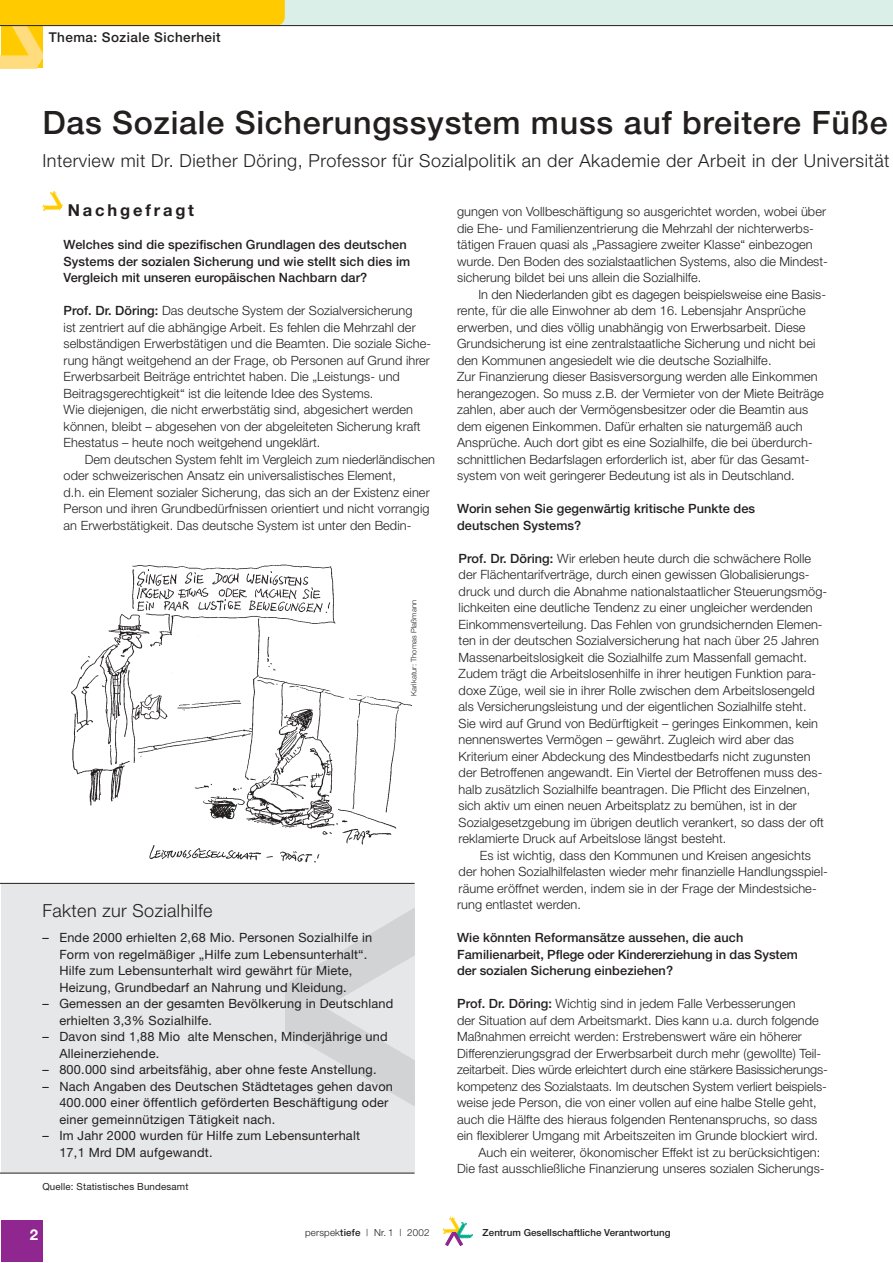
<style>
.page{position:relative;width:893px;height:1263px;background:#fff}
.page>*{position:absolute;margin:0;border:0;box-sizing:border-box;transform-origin:0 0}
.t1{font:500 32.25px "Helvetica Neue";letter-spacing:.025em;color:#231f1f}
.t2{font:300 18px "Helvetica Neue";letter-spacing:.03em;color:#231f1f}
.t3{font:700 16.5px "Helvetica Neue";letter-spacing:.17em;color:#231f1f}
.t4{font:700 15px "Helvetica Neue";color:#fff}
.t5{font:500 13.5px "Helvetica Neue";letter-spacing:.035em;color:#231f1f}
.t6{font:300 12.75px/16.5px "Helvetica Neue";letter-spacing:.005em;color:#231f1f}
.t7{font:12.75px/16.5px "Helvetica Neue";letter-spacing:.015em;color:#231f1f}
.t8{font:500 12.75px/16.5px "Helvetica Neue";letter-spacing:.005em;color:#231f1f}
.t9{font:500 9.75px "Helvetica Neue";letter-spacing:.005em;color:#231f1f}
.t10{font:9.75px "Helvetica Neue";letter-spacing:.015em;color:#231f1f}
.t11{font:300 9.75px "Helvetica Neue";letter-spacing:.015em;color:#231f1f}
.t12{font:300 7.5px "Helvetica Neue";letter-spacing:.015em;color:#231f1f}
.s1{font-weight:500}
</style>
<div class="page">
<div style="left:1px;top:0;width:891px;height:26px;background:#dbefe9"></div>
<img style="left:42px;top:191px;width:21px;height:21px">
<div style="left:1px;top:1220px;width:41px;height:42px;background:#90268f"></div>
<img style="left:442px;top:1217px;width:13px;height:17px">
<img style="left:452px;top:1220px;width:21px;height:19px">
<img style="left:445px;top:1233px;width:17px;height:13px">
<div style="left:42px;top:0;width:243px;height:25px;background:#ffcb00"></div>
<div style="left:1px;top:0;width:41px;height:68px;background:#ffcb00"></div>
<svg style="left:1px;top:26px;width:41px;height:42px"></svg>
<div style="left:1px;top:883px;width:413px;height:290px;background:#e6e7e8"></div>
<img style="left:71px;top:564px;width:341px;height:299px">
<hr style="left:1px;top:25px;width:891px;height:1px;background:#231f1f">
<hr style="left:1px;top:883px;width:413px;height:1px;background:#231f1f">
<hr style="left:1px;top:1173px;width:413px;height:1px;background:#231f1f">
<p class="t5" style="left:49px;top:32px;width:173px">Thema: Soziale Sicherheit</p>
<h1 class="t1" style="left:42px;top:111px;width:847px">Das Soziale Sicherungssystem muss auf breitere Füße</h1>
<h2 class="t2" style="left:42px;top:154px;width:848px">Interview mit Dr. Diether Döring, Professor für Sozialpolitik an der Akademie der Arbeit in der Universität</h2>
<p class="t3" style="left:68px;top:204px;width:128px">Nachgefragt</p>
<p class="t8" style="left:64px;top:238px;width:348px">Welches sind die spezifischen Grundlagen des deutschen<br>Systems der sozialen Sicherung und wie stellt sich dies im<br>Vergleich mit unseren europäischen Nachbarn dar?</p>
<p class="t6" style="left:64px;top:304px;width:369px"><span class="s1">Prof. Dr. Döring:</span> Das deutsche System der Sozialversicherung<br>ist zentriert auf die abhängige Arbeit. Es fehlen die Mehrzahl der selbständigen Erwerbstätigen und die Beamten. Die soziale Siche&shy;rung hängt weitgehend an der Frage, ob Personen auf Grund ihrer Erwerbsarbeit Beiträge entrichtet haben. Die „Leistungs- und Beitragsgerechtigkeit“ ist die leitende Idee des Systems.<br>Wie diejenigen, die nicht erwerbstätig sind, abgesichert werden können, bleibt – abgesehen von der abgeleiteten Sicherung kraft Ehestatus – heute noch weitgehend ungeklärt.</p>
<p class="t6" style="left:64px;top:452px;width:373px;text-indent:21px">Dem deutschen System fehlt im Vergleich zum niederländischen oder schweizerischen Ansatz ein universalistisches Element,<br>d.h. ein Element sozialer Sicherung, das sich an der Existenz einer Person und ihren Grundbedürfnissen orientiert und nicht vorrangig an Erwerbstätigkeit. Das deutsche System ist unter den Bedin-</p>
<p class="t12" style="left:411px;top:696px;width:98px;rotate:-90deg">Karikatur: Thomas Plaßmann</p>
<h2 class="t2" style="left:42px;top:904px;width:172px">Fakten zur Sozialhilfe</h2>
<p class="t7" style="left:59px;top:931px;width:314px;text-indent:-17px">– Ende 2000 erhielten 2,68 Mio. Personen Sozialhilfe in Form von regelmäßiger „Hilfe zum Lebensunterhalt“.<br>Hilfe zum Lebensunterhalt wird gewährt für Miete, Heizung, Grundbedarf an Nahrung und Kleidung.</p>
<p class="t7" style="left:59px;top:997px;width:335px;text-indent:-17px">– Gemessen an der gesamten Bevölkerung in Deutschland erhielten 3,3% Sozialhilfe.</p>
<p class="t7" style="left:59px;top:1030px;width:330px;text-indent:-17px">– Davon sind 1,88 Mio alte Menschen, Minderjährige und<br>Alleinerziehende.</p>
<p class="t7" style="left:42px;top:1063px;width:336px">– 800.000 sind arbeitsfähig, aber ohne feste Anstellung.</p>
<p class="t7" style="left:59px;top:1079px;width:335px;text-indent:-17px">– Nach Angaben des Deutschen Städtetages gehen davon<br>400.000 einer öffentlich geförderten Beschäftigung oder einer gemeinnützigen Tätigkeit nach.</p>
<p class="t7" style="left:59px;top:1129px;width:302px;text-indent:-17px">– Im Jahr 2000 wurden für Hilfe zum Lebensunterhalt<br>17,1 Mrd DM aufgewandt.</p>
<p class="t10" style="left:42px;top:1183px;width:148px">Quelle: Statistisches Bundesamt</p>
<p class="t6" style="left:457px;top:205px;width:372px">gungen von Vollbeschäftigung so ausgerichtet worden, wobei über die Ehe- und Familienzentrierung die Mehrzahl der nichterwerbs&shy;tätigen Frauen quasi als „Passagiere zweiter Klasse“ einbezogen wurde. Den Boden des sozialstaatlichen Systems, also die Mindest&shy;sicherung bildet bei uns allein die Sozialhilfe.</p>
<p class="t6" style="left:457px;top:287px;width:370px;text-indent:21px">In den Niederlanden gibt es dagegen beispielsweise eine Basis&shy;rente, für die alle Einwohner ab dem 16. Lebensjahr Ansprüche erwerben, und dies völlig unabhängig von Erwerbsarbeit. Diese Grundsicherung ist eine zentralstaatliche Sicherung und nicht bei den Kommunen angesiedelt wie die deutsche Sozialhilfe.<br>Zur Finanzierung dieser Basisversorgung werden alle Einkommen herangezogen. So muss z.B. der Vermieter von der Miete Beiträge zahlen, aber auch der Vermögensbesitzer oder die Beamtin aus dem eigenen Einkommen. Dafür erhalten sie naturgemäß auch Ansprüche. Auch dort gibt es eine Sozialhilfe, die bei überdurch&shy;schnittlichen Bedarfslagen erforderlich ist, aber für das Gesamt&shy;system von weit geringerer Bedeutung ist als in Deutschland.</p>
<p class="t8" style="left:457px;top:502px;width:299px">Worin sehen Sie gegenwärtig kritische Punkte des deutschen Systems?</p>
<p class="t6" style="left:458px;top:551px;width:370px"><span class="s1">Prof. Dr. Döring:</span> Wir erleben heute durch die schwächere Rolle der Flächentarifverträge, durch einen gewissen Globalisierungs&shy;druck und durch die Abnahme nationalstaatlicher Steuerungsmög&shy;lichkeiten eine deutliche Tendenz zu einer ungleicher werdenden Einkommensverteilung. Das Fehlen von grundsichernden Elemen&shy;ten in der deutschen Sozialversicherung hat nach über 25 Jahren Massenarbeitslosigkeit die Sozialhilfe zum Massenfall gemacht.<br>Zudem trägt die Arbeitslosenhilfe in ihrer heutigen Funktion para&shy;doxe Züge, weil sie in ihrer Rolle zwischen dem Arbeitslosengeld als Versicherungsleistung und der eigentlichen Sozialhilfe steht.<br>Sie wird auf Grund von Bedürftigkeit – geringes Einkommen, kein nennenswertes Vermögen – gewährt. Zugleich wird aber das Kriterium einer Abdeckung des Mindestbedarfs nicht zugunsten der Betroffenen angewandt. Ein Viertel der Betroffenen muss des&shy;halb zusätzlich Sozialhilfe beantragen. Die Pflicht des Einzelnen, sich aktiv um einen neuen Arbeitsplatz zu bemühen, ist in der Sozialgesetzgebung im übrigen deutlich verankert, so dass der oft reklamierte Druck auf Arbeitslose längst besteht.</p>
<p class="t6" style="left:457px;top:848px;width:372px;text-indent:23px">Es ist wichtig, dass den Kommunen und Kreisen angesichts der hohen Sozialhilfelasten wieder mehr finanzielle Handlungsspiel&shy;räume eröffnet werden, indem sie in der Frage der Mindestsiche&shy;rung entlastet werden.</p>
<p class="t8" style="left:457px;top:931px;width:342px">Wie könnten Reformansätze aussehen, die auch<br>Familienarbeit, Pflege oder Kindererziehung in das System der sozialen Sicherung einbeziehen?</p>
<p class="t6" style="left:457px;top:997px;width:340px"><span class="s1">Prof. Dr. Döring:</span> Wichtig sind in jedem Falle Verbesserungen</p>
<p class="t6" style="left:457px;top:1013px;width:363px">der Situation auf dem Arbeitsmarkt. Dies kann u.a. durch folgende</p>
<p class="t6" style="left:457px;top:1030px;width:346px">Maßnahmen erreicht werden: Erstrebenswert wäre ein höherer</p>
<p class="t6" style="left:457px;top:1046px;width:366px">Differenzierungsgrad der Erwerbsarbeit durch mehr (gewollte) Teil-</p>
<p class="t6" style="left:457px;top:1063px;width:372px">zeitarbeit. Dies würde erleichtert durch eine stärkere Basissicherungs-</p>
<p class="t6" style="left:457px;top:1079px;width:371px">kompetenz des Sozialstaats. Im deutschen System verliert beispiels-</p>
<p class="t6" style="left:457px;top:1096px;width:361px">weise jede Person, die von einer vollen auf eine halbe Stelle geht,</p>
<p class="t6" style="left:457px;top:1112px;width:362px">auch die Hälfte des hieraus folgenden Rentenanspruchs, so dass</p>
<p class="t6" style="left:457px;top:1129px;width:362px">ein flexiblerer Umgang mit Arbeitszeiten im Grunde blockiert wird.</p>
<p class="t6" style="left:478px;top:1145px;width:343px">Auch ein weiterer, ökonomischer Effekt ist zu berücksichtigen:</p>
<p class="t6" style="left:457px;top:1162px;width:369px">Die fast ausschließliche Finanzierung unseres sozialen Sicherungs-</p>
<p class="t4" style="left:30px;top:1229px;width:10px">2</p>
<p class="t11" style="left:305px;top:1229px;width:126px">perspek<span class="s1">tiefe</span> | Nr. 1 | 2002</p>
<p class="t9" style="left:482px;top:1229px;width:189px">Zentrum Gesellschaftliche Verantwortung</p>
</div>
